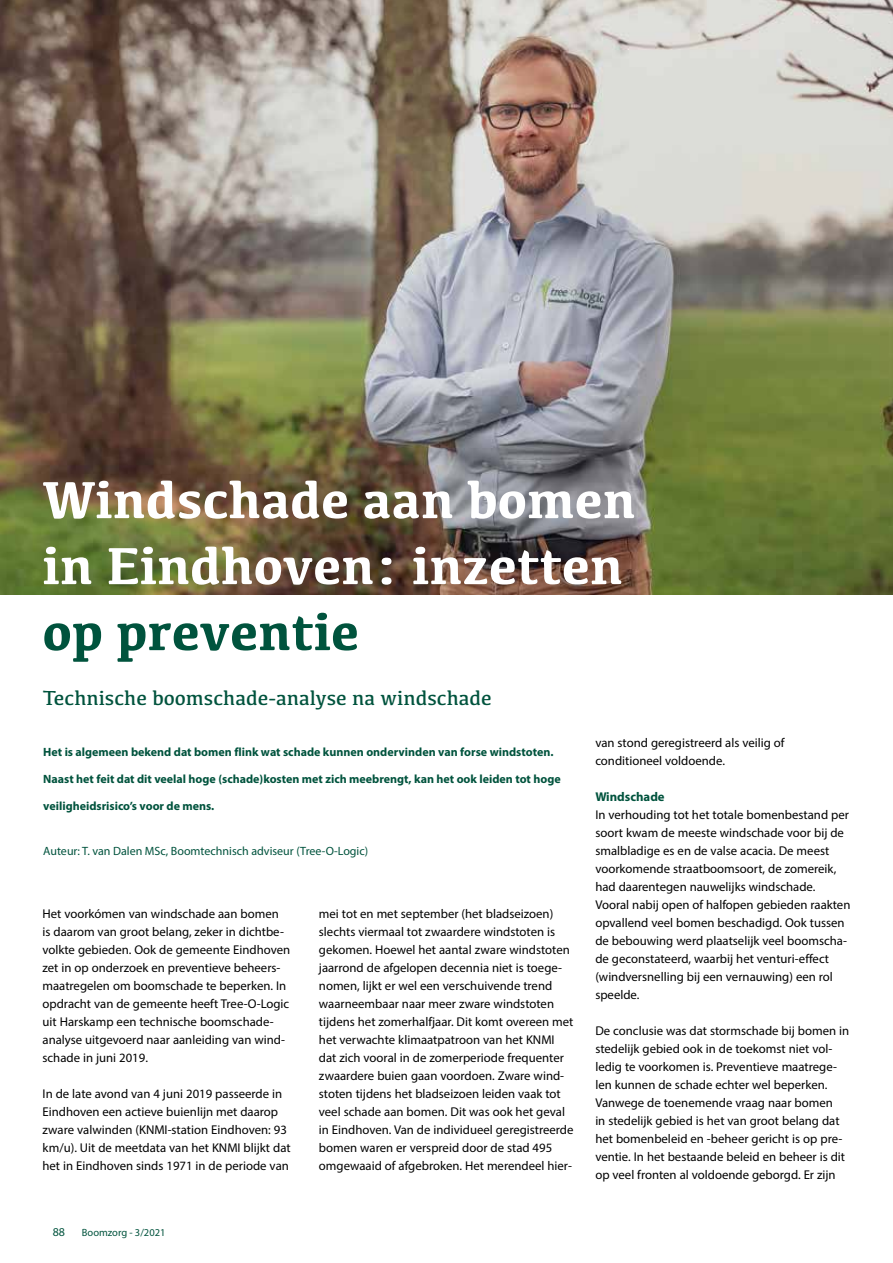
<style>
.page{position:relative;width:893px;height:1263px;background:#fff}
.page>*{position:absolute;margin:0;border:0;box-sizing:border-box;transform-origin:0 0}
.t1{font:700 54px/66px "Kefa";color:#fff}
.t2{font:700 54px "Kefa";color:#00533d}
.t3{font:21px "Kefa";color:#00533d}
.t4{font:12.75px/18px "Myriad Pro";color:#000}
.t5{font:700 12.75px "Myriad Pro";color:#00533d}
.t6{font:700 12px "Myriad Pro";color:#00533d}
.t7{font:12px "Myriad Pro";color:#00533d}
.t8{font:10.5px "Myriad Pro";color:#00533d}
</style>
<div class="page">
<img style="left:0;top:0;width:893px;height:594px">
<h1 class="t1" style="left:43px;top:464px;width:595px">Windschade aan bomen in Eindhoven: inzetten</h1>
<h1 class="t2" style="left:43px;top:596px;width:318px">op preventie</h1>
<h2 class="t3" style="left:43px;top:685px;width:450px">Technische boomschade-analyse na windschade</h2>
<p class="t6" style="left:43px;top:744px;width:512px">Het is algemeen bekend dat bomen flink wat schade kunnen ondervinden van forse windstoten.</p>
<p class="t6" style="left:43px;top:771px;width:519px">Naast het feit dat dit veelal hoge (schade)kosten met zich meebrengt, kan het ook leiden tot hoge</p>
<p class="t6" style="left:43px;top:798px;width:173px">veiligheidsrisico’s voor de mens.</p>
<p class="t7" style="left:43px;top:844px;width:326px">Auteur: T. van Dalen MSc, Boomtechnisch adviseur (Tree-O-Logic)</p>
<p class="t4" style="left:43px;top:905px;width:249px">Het voorkómen van windschade aan bomen<br>is daarom van groot belang, zeker in dichtbe&shy;volkte gebieden. Ook de gemeente Eindhoven zet in op onderzoek en preventieve beheers&shy;maatregelen om boomschade te beperken. In opdracht van de gemeente heeft Tree-O-Logic uit Harskamp een technische boomschade&shy;analyse uitgevoerd naar aanleiding van wind&shy;schade in juni 2019.</p>
<p class="t4" style="left:43px;top:1085px;width:250px">In de late avond van 4 juni 2019 passeerde in Eindhoven een actieve buienlijn met daarop zware valwinden (KNMI-station Eindhoven: 93 km/u). Uit de meetdata van het KNMI blijkt dat het in Eindhoven sinds 1971 in de periode van</p>
<p class="t7" style="left:53px;top:1224px;width:14px">88</p>
<p class="t8" style="left:82px;top:1226px;width:85px">Boomzorg - 3/2021</p>
<p class="t4" style="left:319px;top:905px;width:256px">mei tot en met september (het bladseizoen) slechts viermaal tot zwaardere windstoten is gekomen. Hoewel het aantal zware windstoten jaarrond de afgelopen decennia niet is toege&shy;nomen, lijkt er wel een verschuivende trend waarneembaar naar meer zware windstoten tijdens het zomerhalfjaar. Dit komt overeen met het verwachte klimaatpatroon van het KNMI dat zich vooral in de zomerperiode frequenter zwaardere buien gaan voordoen. Zware wind&shy;stoten tijdens het bladseizoen leiden vaak tot veel schade aan bomen. Dit was ook het geval in Eindhoven. Van de individueel geregistreerde bomen waren er verspreid door de stad 495 omgewaaid of afgebroken. Het merendeel hier-</p>
<p class="t4" style="left:595px;top:734px;width:191px">van stond geregistreerd als veilig of conditioneel voldoende.</p>
<p class="t5" style="left:595px;top:788px;width:71px">Windschade</p>
<p class="t4" style="left:595px;top:806px;width:257px">In verhouding tot het totale bomenbestand per soort kwam de meeste windschade voor bij de smalbladige es en de valse acacia. De meest voorkomende straatboomsoort, de zomereik, had daarentegen nauwelijks windschade.<br>Vooral nabij open of halfopen gebieden raakten opvallend veel bomen beschadigd. Ook tussen de bebouwing werd plaatselijk veel boomscha&shy;de geconstateerd, waarbij het venturi-effect (windversnelling bij een vernauwing) een rol speelde.</p>
<p class="t4" style="left:595px;top:1022px;width:255px">De conclusie was dat stormschade bij bomen in stedelijk gebied ook in de toekomst niet vol&shy;ledig te voorkomen is. Preventieve maatrege&shy;len kunnen de schade echter wel beperken.<br>Vanwege de toenemende vraag naar bomen<br>in stedelijk gebied is het van groot belang dat het bomenbeleid en -beheer gericht is op pre&shy;ventie. In het bestaande beleid en beheer is dit op veel fronten al voldoende geborgd. Er zijn</p>
</div>
